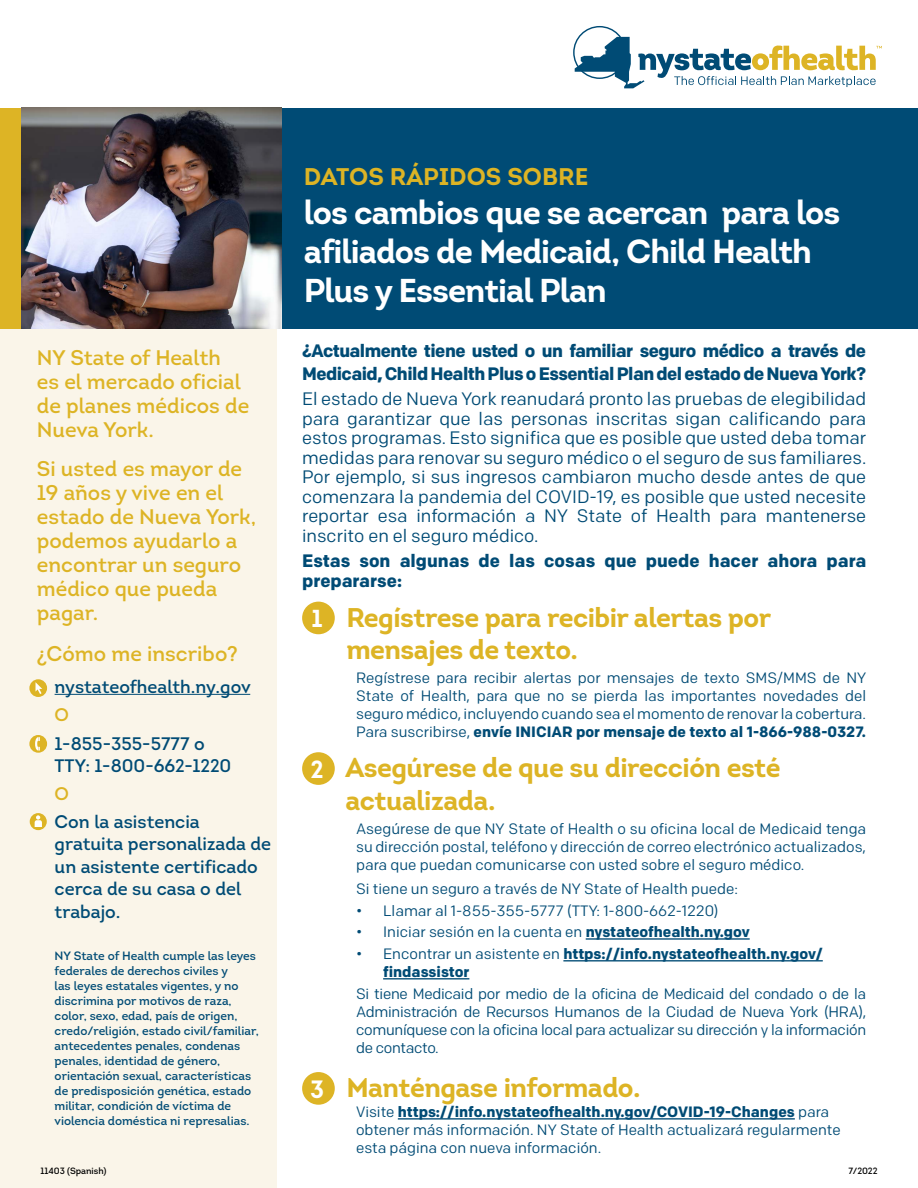
<style>
.page{position:relative;width:918px;height:1188px;background:#fff}
.page>*{position:absolute;margin:0;border:0;box-sizing:border-box;transform-origin:0 0}
.t1{font:700 33px/39px "Intro";letter-spacing:-.03em;color:#fff}
.t2{font:700 27px/32.4px "Intro";letter-spacing:-.02em;color:#ddb425}
.t3{font:700 24px "Intro";color:#ddb425}
.t4{font:21px/24px "Intro";color:#ddb425}
.t5{font:18px/19.5px "Colfax";color:#004b75;text-align:justify}
.t6{font:18px/22.5px "Intro";color:#004b75}
.t7{font:700 18px/22.5px "Colfax";letter-spacing:-.03em;color:#004b75}
.t8{font:700 18px/19.5px "Colfax";color:#004b75}
.t9{font:18px "Intro";color:#ddb425}
.t10{font:15px/18px "Colfax";color:#004b75;text-align:justify}
.t11{font:700 15px/18px "Colfax";color:#004b75}
.t12{font:12px/15px "Intro";color:#004b75}
.t13{font:9px "Intro";color:#000}
.s1{font-size:24.45px;color:#fff}
.s2{font-weight:700}
.s3{font-weight:400}
</style>
<div class="page">
<div style="left:0;top:328px;width:277px;height:860px;background:#faf5e9"></div>
<hr style="left:586px;top:938px;width:164px;height:2px;background:#004b75">
<hr style="left:563px;top:960px;width:260px;height:1px;background:#004b75">
<hr style="left:383px;top:978px;width:86px;height:1px;background:#004b75">
<hr style="left:398px;top:1118px;width:397px;height:2px;background:#004b75">
<div style="left:302px;top:602px;width:33px;height:32px;background:#ddb425;border-radius:50%"></div>
<div style="left:302px;top:752px;width:33px;height:33px;background:#ddb425;border-radius:50%"></div>
<div style="left:302px;top:1072px;width:33px;height:33px;background:#ddb425;border-radius:50%"></div>
<div style="left:277px;top:108px;width:641px;height:220px;background:#004b75"></div>
<svg style="left:573px;top:26px;width:309px;height:62px"></svg>
<div style="left:0;top:108px;width:28px;height:220px;background:#ddb425"></div>
<hr style="left:55px;top:694px;width:195px;height:1px;background:#004b75">
<img style="left:22px;top:108px;width:259px;height:220px">
<svg style="left:29px;top:679px;width:18px;height:18px"></svg>
<svg style="left:36px;top:682px;width:6px;height:12px"></svg>
<div style="left:29px;top:735px;width:18px;height:18px;background:#ddb425;border-radius:50%"></div>
<svg style="left:35px;top:737px;width:5px;height:14px"></svg>
<div style="left:30px;top:813px;width:17px;height:17px;background:#ddb425;border-radius:50%"></div>
<svg style="left:35px;top:815px;width:7px;height:12px"></svg>
<h3 class="t4" style="left:37px;top:346px;width:214px">NY State of Health<br>es el mercado oficial de planes médicos de<br>Nueva York.</h3>
<h3 class="t4" style="left:37px;top:457px;width:221px">Si usted es mayor de<br>19 años y vive en el estado de Nueva York, podemos ayudarlo a encontrar un seguro médico que pueda pagar.</h3>
<h3 class="t4" style="left:37px;top:641px;width:202px">¿Cómo me inscribo?</h3>
<p class="t6" style="left:55px;top:675px;width:198px">nystateofhealth.ny.gov</p>
<p class="t9" style="left:55px;top:704px;width:16px">O</p>
<p class="t6" style="left:55px;top:733px;width:178px;line-height:21.6px">1-855-355-5777 o<br>TTY: 1-800-662-1220</p>
<p class="t9" style="left:55px;top:782px;width:16px">O</p>
<p class="t6" style="left:55px;top:810px;width:218px">Con la asistencia gratuita personalizada de un asistente certificado cerca de su casa o del trabajo.</p>
<p class="t12" style="left:55px;top:948px;width:206px">NY State of Health cumple las leyes federales de derechos civiles y<br>las leyes estatales vigentes, y no discrimina por motivos de raza, color, sexo, edad, país de origen, credo/religión, estado civil/familiar, antecedentes penales, condenas penales, identidad de género, orientación sexual, características de predisposición genética, estado militar, condición de víctima de violencia doméstica ni represalias.</p>
<h3 class="t3" style="left:304px;top:161px;width:286px">DATOS RÁPIDOS SOBRE</h3>
<h1 class="t1" style="left:304px;top:192px;width:538px">los cambios que se acercan para los afiliados de Medicaid, Child Health<br>Plus y Essential Plan</h1>
<p class="t7" style="left:302px;top:339px;width:566px">¿Actualmente tiene usted o un familiar seguro médico a través de<br>Medicaid, Child Health Plus o Essential Plan del estado de Nueva York?</p>
<p class="t5" style="left:302px;top:389px;width:566px">El estado de Nueva York reanudará pronto las pruebas de elegibilidad para garantizar que las personas inscritas sigan calificando para estos programas. Esto significa que es posible que usted deba tomar medidas para renovar su seguro médico o el seguro de sus familiares.<br>Por ejemplo, si sus ingresos cambiaron mucho desde antes de que comenzara la pandemia del COVID-19, es posible que usted necesite reportar esa información a NY State of Health para mantenerse inscrito en el seguro médico.</p>
<p class="t8" style="left:302px;top:551px;width:566px">Estas son algunas de las cosas que puede hacer ahora para prepararse:</p>
<h2 class="t2" style="left:346px;top:601px;width:426px;text-indent:-35px"><span class="s1">1</span> Regístrese para recibir alertas por mensajes de texto.</h2>
<p class="t10" style="left:356px;top:669px;width:512px">Regístrese para recibir alertas por mensajes de texto SMS/MMS de NY State of Health, para que no se pierda las importantes novedades del seguro médico, incluyendo cuando sea el momento de renovar la cobertura.<br>Para suscribirse, <span class="s2">envíe INICIAR por mensaje de texto al 1-866-988-0327.</span></p>
<h2 class="t2" style="left:346px;top:752px;width:437px;text-indent:-35px"><span class="s1">2</span> Asegúrese de que su dirección esté actualizada.</h2>
<p class="t10" style="left:356px;top:819px;width:512px">Asegúrese de que NY State of Health o su oficina local de Medicaid tenga su dirección postal, teléfono y dirección de correo electrónico actualizados, para que puedan comunicarse con usted sobre el seguro médico.</p>
<p class="t10" style="left:356px;top:879px;width:383px">Si tiene un seguro a través de NY State of Health puede:</p>
<p class="t10" style="left:356px;top:901px;width:364px">• Llamar al 1-855-355-5777 (TTY: 1-800-662-1220)</p>
<p class="t10" style="left:356px;top:923px;width:395px">• Iniciar sesión en la cuenta en <span class="s2">nystateofhealth.ny.gov</span></p>
<p class="t11" style="left:383px;top:945px;width:441px;text-indent:-27px"><span class="s3">• Encontrar un asistente en</span> https://info.nystateofhealth.ny.gov/ findassistor</p>
<p class="t10" style="left:356px;top:985px;width:512px">Si tiene Medicaid por medio de la oficina de Medicaid del condado o de la Administración de Recursos Humanos de la Ciudad de Nueva York (HRA), comuníquese con la oficina local para actualizar su dirección y la información de contacto.</p>
<h2 class="t2" style="left:310px;top:1071px;width:332px"><span class="s1">3</span> Manténgase informado.</h2>
<p class="t10" style="left:356px;top:1103px;width:486px;text-align:left">Visite <span class="s2">https://info.nystateofhealth.ny.gov/COVID-19-Changes</span> para obtener más información. NY State of Health actualizará regularmente esta página con nueva información.</p>
<p class="t13" style="left:41px;top:1165px;width:67px">11403 (Spanish)</p>
<p class="t13" style="left:849px;top:1165px;width:30px">7/2022</p>
</div>
